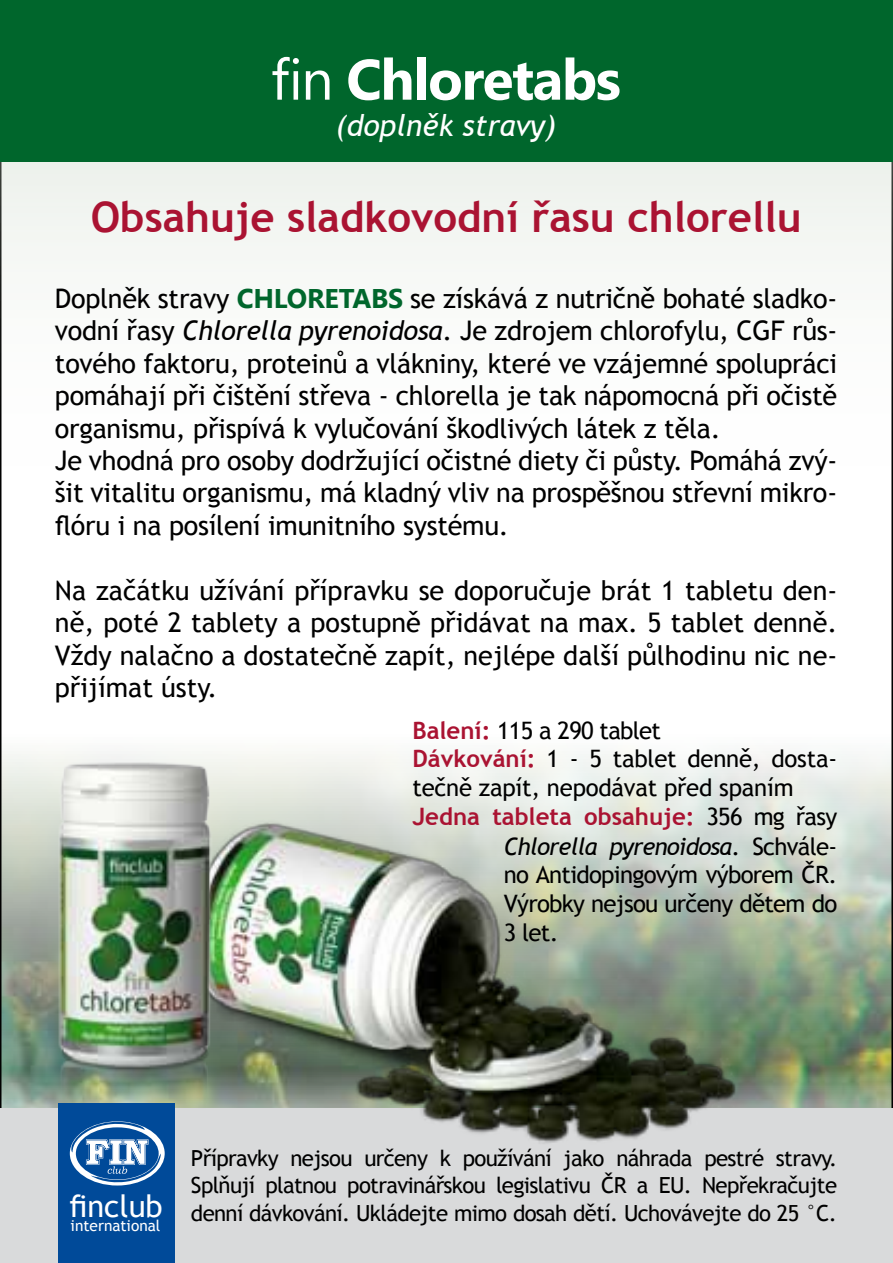
<style>
.page{position:relative;width:893px;height:1263px;background:#fff}
.page>*{position:absolute;margin:0;border:0;box-sizing:border-box;transform-origin:0 0}
.t1{font:700 57px "Segoe UI";letter-spacing:-.025em;color:#fff}
.t2{font:700 42px "Trebuchet MS";color:#aa1332}
.t3{font:30.9px "Trebuchet MS";color:#fff}
.t4{font:italic 30px "Trebuchet MS";color:#fff}
.t5{font:27px/32.4px "Trebuchet MS";letter-spacing:-.01em;color:#000}
.t6{font:24px/28.8px "Trebuchet MS";letter-spacing:-.01em;color:#000}
.t7{font:24px/28.8px "Trebuchet MS";letter-spacing:-.03em;color:#000;text-align:justify}
.t8{font:22.2px/27.3px "Trebuchet MS";letter-spacing:-.03em;color:#000;text-align:justify}
.t9{font:15.3px "Trebuchet MS";color:#fff}
.s1{font-weight:400}
.s2{font-family:"Segoe UI";font-weight:700;color:#00662c}
.s3{font-style:italic}
.s4{font-weight:700;color:#aa1332}
</style>
<div class="page">
<img style="left:3px;top:751px;width:887px;height:357px">
<div style="left:0;top:61px;width:893px;height:444px;background:linear-gradient(to right,#f7f9f7,#f7f9f7)"></div>
<div style="left:0;top:0;width:893px;height:161px;background:#00662c"></div>
<div style="left:0;top:1108px;width:893px;height:155px;background:#d9dadb"></div>
<div style="left:59px;top:1103px;width:116px;height:160px;background:#004a99"></div>
<svg style="left:70px;top:1121px;width:43px;height:64px"></svg>
<img style="left:113px;top:782px;width:651px;height:404px">
<img style="left:29px;top:751px;width:214px;height:365px">
<h1 class="t1" style="left:271px;top:39px;width:351px"><span class="s1">fin</span> Chloretabs</h1>
<p class="t4" style="left:336px;top:107px;width:222px">(doplněk stravy)</p>
<h2 class="t2" style="left:91px;top:191px;width:712px">Obsahuje sladkovodní řasu chlorellu</h2>
<p class="t5" style="left:55px;top:283px;width:784px">Doplněk stravy <span class="s2">CHLORETABS</span> se získává z nutričně bohaté sladko&shy;vodní řasy <span class="s3">Chlorella pyrenoidosa</span>. Je zdrojem chlorofylu, CGF růs&shy;tového faktoru, proteinů a vlákniny, které ve vzájemné spolupráci pomáhají při čištění střeva - chlorella je tak nápomocná při očistě organismu, přispívá k vylučování škodlivých látek z těla.<br>Je vhodná pro osoby dodržující očistné diety či půsty. Pomáhá zvý&shy;šit vitalitu organismu, má kladný vliv na prospěšnou střevní mikro&shy;flóru i na posílení imunitního systému.</p>
<p class="t5" style="left:55px;top:574px;width:784px;text-align:justify">Na začátku užívání přípravku se doporučuje brát 1 tabletu den&shy;ně, poté 2 tablety a postupně přidávat na max. 5 tablet denně.<br>Vždy nalačno a dostatečně zapít, nejlépe další půlhodinu nic ne&shy;přijímat ústy.</p>
<p class="t6" style="left:412px;top:716px;width:426px"><span class="s4">Balení:</span> 115 a 290 tablet<br><span class="s4">Dávkování:</span> 1 - 5 tablet denně, dosta&shy;tečně zapít, nepodávat před spaním<br><span class="s4">Jedna tableta obsahuje:</span> 356 mg řasy</p>
<p class="t7" style="left:504px;top:832px;width:335px"><span class="s3">Chlorella pyrenoidosa</span>. Schvále&shy;no Antidopingovým výborem ČR.<br>Výrobky nejsou určeny dětem do 3 let.</p>
<p class="t3" style="left:70px;top:1188px;width:95px">finclub</p>
<p class="t9" style="left:71px;top:1216px;width:91px">international</p>
<p class="t8" style="left:191px;top:1145px;width:648px">Přípravky nejsou určeny k používání jako náhrada pestré stravy.<br>Splňují platnou potravinářskou legislativu ČR a EU. Nepřekračujte denní dávkování. Ukládejte mimo dosah dětí. Uchovávejte do 25 °C.</p>
</div>
